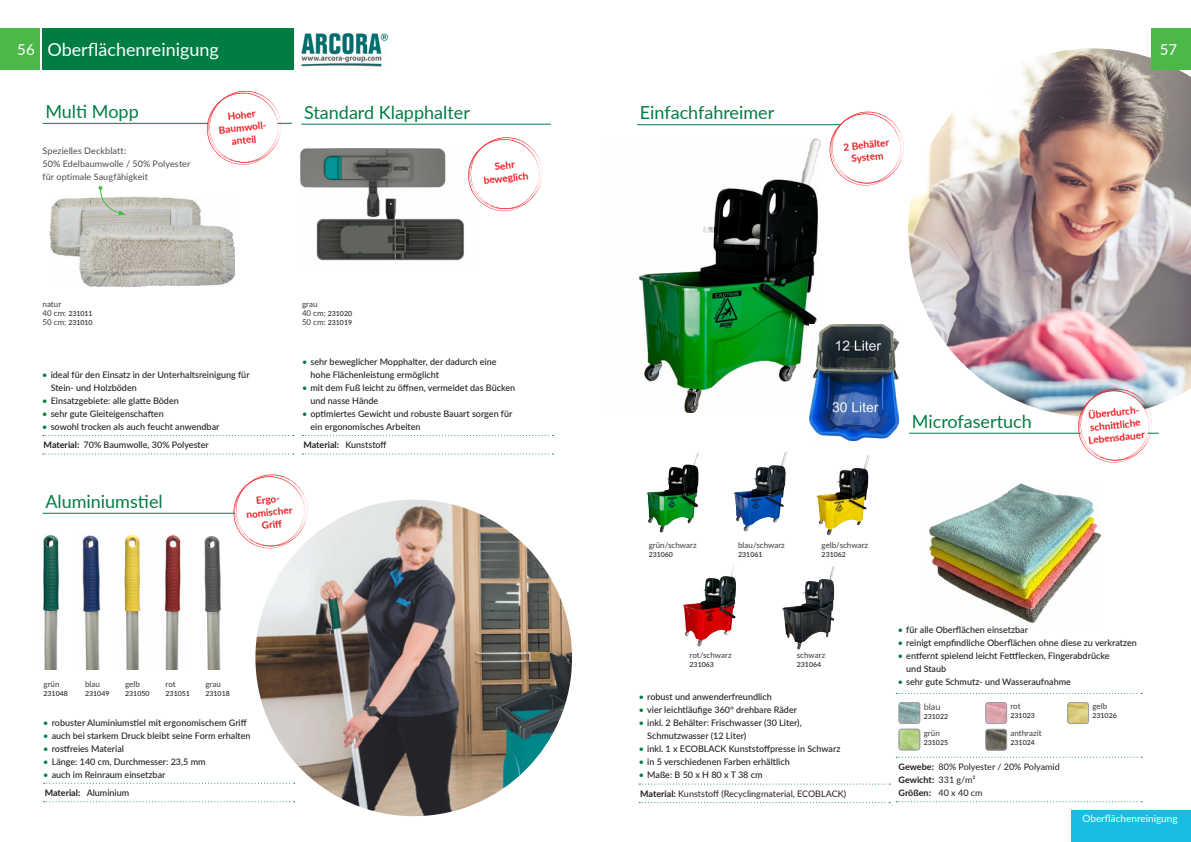
<style>
.page{position:relative;width:1191px;height:842px;background:#fff}
.page>*{position:absolute;margin:0;border:0;box-sizing:border-box;transform-origin:0 0}
.t1{font:18px "Lato";color:#007d43}
.t2{font:18px "Lato";color:#fff}
.t3{font:15px "Lato";color:#fff}
.t4{font:700 10px/12.6px "Lato";color:#ee1d23;text-align:center}
.t5{font:10px "Lato";color:#fff}
.t6{font:500 9px/13px "Lato";color:#231f20}
.t7{font:9px/13px "Lato";color:#231f20}
.t8{font:9px/13px "Lato";letter-spacing:.01em;color:#474a4e}
.t9{font:500 8px "Lato";color:#474a4e}
.t10{font:500 7px/9px "Lato";color:#231f20}
.s1{font-size:15px}
.s2{font-size:8px;color:#474a4e}
.s3{color:#007d43}
.s4{font-weight:700}
.s5{font-weight:500;color:#007d43}
.s6{font-weight:500}
</style>
<div class="page">
<img style="left:908px;top:48px;width:283px;height:368px">
<svg style="left:44px;top:783px;width:251px;height:1px"></svg>
<svg style="left:44px;top:801px;width:251px;height:1px"></svg>
<img style="left:255px;top:500px;width:317px;height:316px;border-radius:158px">
<img style="left:301px;top:149px;width:163px;height:112px">
<img style="left:43px;top:535px;width:17px;height:134px">
<img style="left:82px;top:535px;width:18px;height:134px">
<img style="left:124px;top:535px;width:16px;height:134px">
<img style="left:204px;top:536px;width:17px;height:133px">
<img style="left:164px;top:535px;width:17px;height:134px">
<hr style="left:301px;top:124px;width:250px;height:1px;background:#007d43">
<hr style="left:43px;top:513px;width:249px;height:1px;background:#007d43">
<hr style="left:909px;top:433px;width:249px;height:1px;background:#007d43">
<svg style="left:302px;top:435px;width:251px;height:1px"></svg>
<svg style="left:302px;top:453px;width:251px;height:1px"></svg>
<svg style="left:639px;top:783px;width:251px;height:1px"></svg>
<svg style="left:639px;top:802px;width:251px;height:1px"></svg>
<img style="left:929px;top:483px;width:171px;height:141px">
<hr style="left:637px;top:124px;width:249px;height:1px;background:#007d43">
<img style="left:301px;top:32px;width:88px;height:34px">
<img style="left:638px;top:138px;width:182px;height:275px">
<img style="left:809px;top:324px;width:89px;height:116px">
<img style="left:646px;top:452px;width:53px;height:80px">
<img style="left:733px;top:452px;width:54px;height:79px">
<img style="left:816px;top:455px;width:53px;height:80px">
<img style="left:683px;top:563px;width:53px;height:83px">
<img style="left:782px;top:566px;width:53px;height:83px">
<hr style="left:43px;top:123px;width:249px;height:1px;background:#007d43">
<img style="left:50px;top:196px;width:184px;height:91px">
<svg style="left:43px;top:435px;width:251px;height:1px"></svg>
<svg style="left:43px;top:453px;width:251px;height:1px"></svg>
<svg style="left:98px;top:186px;width:28px;height:29px"></svg>
<svg style="left:896px;top:801px;width:246px;height:1px"></svg>
<svg style="left:896px;top:693px;width:246px;height:1px"></svg>
<svg style="left:896px;top:757px;width:246px;height:1px"></svg>
<svg style="left:898px;top:702px;width:22px;height:48px"></svg>
<div style="left:898px;top:729px;width:22px;height:21px;border:1px solid #9ea2a7;border-radius:3px"></div>
<svg style="left:1069px;top:702px;width:19px;height:22px"></svg>
<div style="left:1067px;top:702px;width:21px;height:22px;border:1px solid #9ea2a7;border-radius:3px"></div>
<svg style="left:985px;top:702px;width:21px;height:48px"></svg>
<div style="left:985px;top:729px;width:21px;height:21px;border:1px solid #9ea2a7;border-radius:3px"></div>
<svg style="left:207px;top:91px;width:74px;height:74px"></svg>
<svg style="left:468px;top:137px;width:74px;height:74px"></svg>
<svg style="left:233px;top:474px;width:74px;height:74px"></svg>
<svg style="left:829px;top:112px;width:74px;height:73px"></svg>
<svg style="left:1078px;top:389px;width:74px;height:74px"></svg>
<div style="left:0;top:28px;width:40px;height:42px;background:#4cb848"></div>
<div style="left:1151px;top:28px;width:40px;height:42px;background:#4cb848"></div>
<div style="left:43px;top:28px;width:251px;height:42px;background:#007d43"></div>
<div style="left:1071px;top:810px;width:120px;height:32px;background:#18bee1"></div>
<h1 class="t2" style="left:17px;top:37px;width:203px"><span class="s1">56</span> Oberflächenreinigung</h1>
<h2 class="t3" style="left:1159px;top:39px;width:19px">57</h2>
<h1 class="t1" style="left:45px;top:98px;width:95px">Multi Mopp</h1>
<p class="t8" style="left:43px;top:144px;width:149px">Spezielles Deckblatt:<br>50% Edelbaumwolle / 50% Polyester für optimale Saugfähigkeit</p>
<p class="t4" style="left:217px;top:111px;width:51px;rotate:-6deg">Hoher<br>Baumwoll&shy;anteil</p>
<h1 class="t1" style="left:304px;top:99px;width:167px">Standard Klapphalter</h1>
<p class="t4" style="left:481px;top:161px;width:46px;rotate:-6deg">Sehr beweglich</p>
<p class="t9" style="left:43px;top:299px;width:20px">natur</p>
<p class="t10" style="left:43px;top:309px;width:52px"><span class="s2">40 cm:</span> 231011<br><span class="s2">50 cm:</span> 231010</p>
<p class="t6" style="left:51px;top:368px;width:200px;text-indent:-9px"><span class="s3">•</span> ideal für den Einsatz in der Unterhaltsreinigung für<br>Stein- und Holzböden</p>
<p class="t6" style="left:42px;top:394px;width:138px"><span class="s3">•</span> Einsatzgebiete: alle glatte Böden</p>
<p class="t6" style="left:42px;top:407px;width:123px"><span class="s3">•</span> sehr gute Gleiteigenschaften</p>
<p class="t6" style="left:42px;top:417px;width:179px;line-height:18.6px"><span class="s3">•</span> sowohl trocken als auch feucht anwendbar<br><span class="s4">Material:</span> 70% Baumwolle, 30% Polyester</p>
<p class="t9" style="left:302px;top:299px;width:17px">grau</p>
<p class="t10" style="left:302px;top:309px;width:52px"><span class="s2">40 cm:</span> 231020<br><span class="s2">50 cm:</span> 231019</p>
<p class="t6" style="left:310px;top:354px;width:187px;text-indent:-9px"><span class="s3">•</span> sehr beweglicher Mopphalter, der dadurch eine hohe Flächenleistung ermöglicht</p>
<p class="t6" style="left:310px;top:380px;width:206px;text-indent:-9px"><span class="s3">•</span> mit dem Fuß leicht zu öffnen, vermeidet das Bücken und nasse Hände</p>
<p class="t6" style="left:310px;top:406px;width:203px;text-indent:-9px"><span class="s3">•</span> optimiertes Gewicht und robuste Bauart sorgen für ein ergonomisches Arbeiten</p>
<p class="t6" style="left:303px;top:438px;width:85px"><span class="s4">Material:</span> Kunststoff</p>
<h1 class="t1" style="left:45px;top:488px;width:119px">Aluminiumstiel</h1>
<p class="t4" style="left:244px;top:495px;width:48px;rotate:-6deg">Ergo&shy;nomischer<br>Griff</p>
<p class="t9" style="left:44px;top:678px;width:18px">grün</p>
<p class="t10" style="left:44px;top:688px;width:26px">231048</p>
<p class="t9" style="left:85px;top:678px;width:16px">blau</p>
<p class="t10" style="left:85px;top:688px;width:26px">231049</p>
<p class="t9" style="left:125px;top:678px;width:16px">gelb</p>
<p class="t10" style="left:125px;top:688px;width:26px">231050</p>
<p class="t9" style="left:165px;top:678px;width:12px">rot</p>
<p class="t10" style="left:165px;top:688px;width:26px">231051</p>
<p class="t9" style="left:205px;top:678px;width:17px">grau</p>
<p class="t10" style="left:205px;top:688px;width:26px">231018</p>
<p class="t6" style="left:43px;top:715px;width:205px"><span class="s3">•</span> robuster Aluminiumstiel mit ergonomischem Griff</p>
<p class="t6" style="left:43px;top:728px;width:209px"><span class="s3">•</span> auch bei starkem Druck bleibt seine Form erhalten</p>
<p class="t6" style="left:43px;top:741px;width:82px"><span class="s3">•</span> rostfreies Material</p>
<p class="t6" style="left:43px;top:754px;width:164px"><span class="s3">•</span> Länge: 140 cm, Durchmesser: 23,5 mm</p>
<p class="t6" style="left:43px;top:764px;width:124px;line-height:18.6px"><span class="s3">•</span> auch im Reinraum einsetzbar<br><span class="s4">Material:</span> Aluminium</p>
<h1 class="t1" style="left:640px;top:100px;width:136px">Einfachfahreimer</h1>
<p class="t4" style="left:842px;top:140px;width:48px;rotate:-6deg">2 Behälter<br>System</p>
<h1 class="t1" style="left:912px;top:408px;width:121px">Microfasertuch</h1>
<p class="t4" style="left:1085px;top:409px;width:58px;text-align:left;rotate:-6deg">Überdurch&shy;schnitt liche<br>Lebensdauer</p>
<p class="t9" style="left:648px;top:539px;width:49px">grün/schwarz</p>
<p class="t10" style="left:648px;top:549px;width:26px">231060</p>
<p class="t9" style="left:738px;top:539px;width:48px">blau/schwarz</p>
<p class="t10" style="left:738px;top:549px;width:26px">231061</p>
<p class="t9" style="left:821px;top:539px;width:48px">gelb/schwarz</p>
<p class="t10" style="left:821px;top:549px;width:26px">231062</p>
<p class="t9" style="left:689px;top:650px;width:44px">rot/schwarz</p>
<p class="t10" style="left:689px;top:660px;width:26px">231063</p>
<p class="t9" style="left:797px;top:650px;width:30px">schwarz</p>
<p class="t10" style="left:797px;top:660px;width:26px">231064</p>
<p class="t6" style="left:639px;top:690px;width:134px"><span class="s3">•</span> robust und anwenderfreundlich</p>
<p class="t6" style="left:639px;top:703px;width:160px"><span class="s3">•</span> vier leichtläufige 360° drehbare Räder</p>
<p class="t6" style="left:647px;top:716px;width:156px;text-indent:-9px"><span class="s3">•</span> inkl. 2 Behälter: Frischwasser (30 Liter),<br>Schmutzwasser (12 Liter)</p>
<p class="t6" style="left:639px;top:742px;width:203px"><span class="s3">•</span> inkl. 1 x ECOBLACK Kunststoffpresse in Schwarz</p>
<p class="t6" style="left:639px;top:755px;width:153px"><span class="s3">•</span> in 5 verschiedenen Farben erhältlich</p>
<p class="t7" style="left:639px;top:765px;width:209px;line-height:18.6px"><span class="s5">•</span> <span class="s6">Maße: B 50 x H 80 x T 38 cm<br></span><span class="s4">Material:</span> Kunststoff (Recyclingmaterial, ECOBLACK)</p>
<p class="t6" style="left:897px;top:623px;width:132px"><span class="s3">•</span> für alle Oberflächen einsetzbar</p>
<p class="t6" style="left:897px;top:636px;width:241px"><span class="s3">•</span> reinigt empfindliche Oberflächen ohne diese zu verkratzen</p>
<p class="t6" style="left:906px;top:649px;width:205px;text-indent:-9px"><span class="s3">•</span> entfernt spielend leicht Fettflecken, Fingerabdrücke und Staub</p>
<p class="t6" style="left:897px;top:675px;width:175px"><span class="s3">•</span> sehr gute Schmutz- und Wasseraufnahme</p>
<p class="t8" style="left:923px;top:700px;width:18px">blau</p>
<p class="t10" style="left:923px;top:712px;width:26px">231022</p>
<p class="t9" style="left:923px;top:727px;width:18px">grün</p>
<p class="t10" style="left:923px;top:737px;width:26px">231025</p>
<p class="t9" style="left:1010px;top:701px;width:12px">rot</p>
<p class="t10" style="left:1010px;top:711px;width:26px">231023</p>
<p class="t9" style="left:1010px;top:727px;width:33px">anthrazit</p>
<p class="t10" style="left:1010px;top:738px;width:26px">231024</p>
<p class="t7" style="left:898px;top:760px;width:163px"><span class="s4">Gewebe:</span> 80% Polyester / 20% Polyamid<br><span class="s4">Gewicht:</span> 331 g/m²<br><span class="s4">Größen:</span> 40 x 40 cm</p>
<p class="t9" style="left:1092px;top:701px;width:16px">gelb</p>
<p class="t10" style="left:1092px;top:711px;width:26px">231026</p>
<p class="t5" style="left:1082px;top:811px;width:97px">Oberflächenreinigung</p>
</div>
